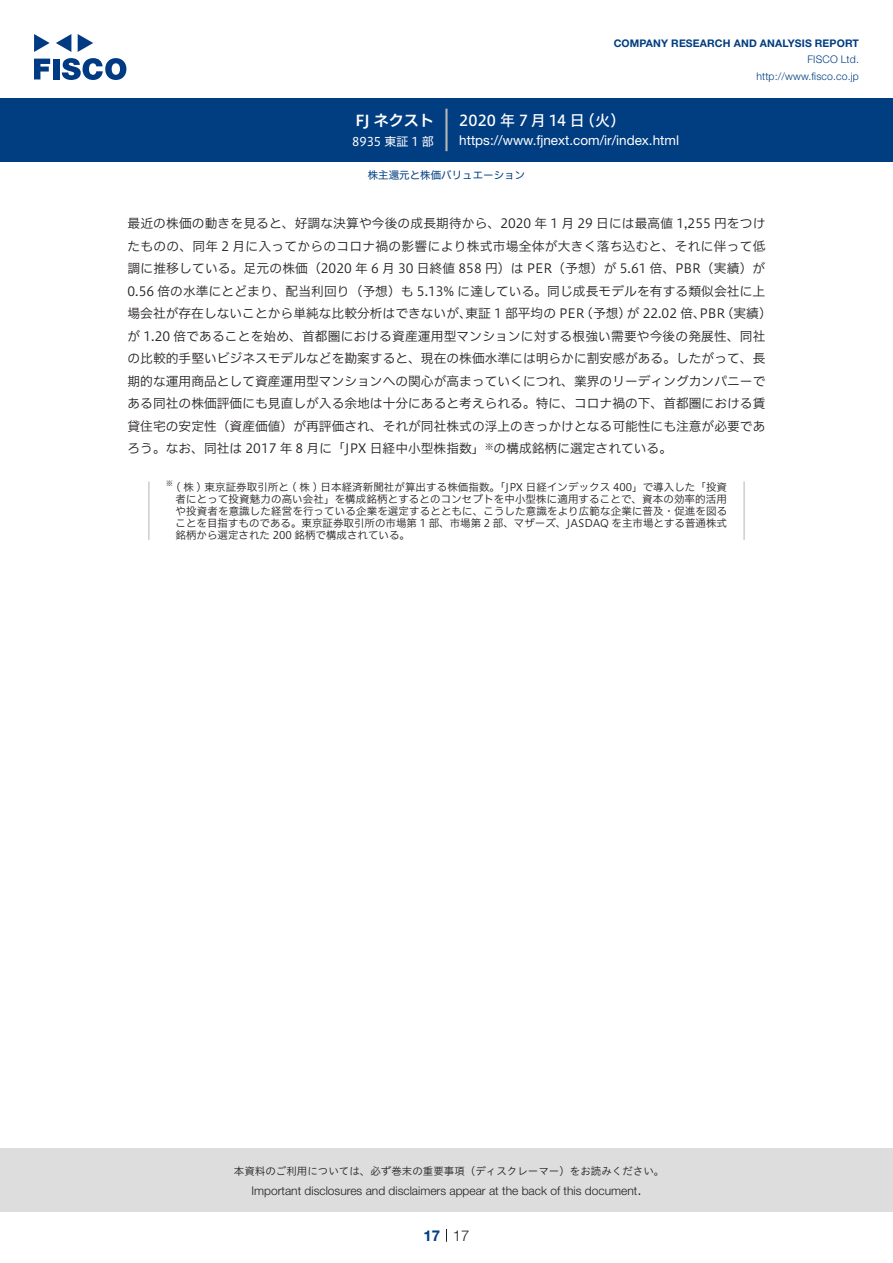
<style>
.page{position:relative;width:893px;height:1263px;background:#fff}
.page>*{position:absolute;margin:0;border:0;box-sizing:border-box;transform-origin:0 0}
.t1{font:15px "Hiragino UD Sans F Std N W5";letter-spacing:.005em;color:#fff}
.t2{font:15px "Hiragino UD Sans F Std N W6";color:#fff}
.t3{font:300 15px "Helvetica Neue LT Std";color:#231f20}
.t4{font:700 15px "Helvetica Neue LT Std";color:#003d81}
.t5{font:13.5px "Helvetica Neue LT Std";color:#fff}
.本文{font:12.75px/22.5px "Hiragino UD Sans F Std N W3";color:#231f20}
.本文-2{font:12.75px "Hiragino UD Sans F Std N W3";letter-spacing:.02em;color:#231f20}
.t6{font:300 12px "Helvetica Neue LT Std";color:#231f20}
.t7{font:12px "Hiragino UD Sans F Std N W4";color:#fff}
.t8{font:10.5px/12px "Hiragino UD Sans F Std N W3";color:#231f20;text-align:justify}
.t9{font:10.5px "Hiragino UD Sans Std W3";color:#231f20}
.t10{font:700 10.5px "Helvetica Neue LT Std";letter-spacing:.015em;color:#003d81}
.t11{font:300 10.5px/16.5px "Helvetica Neue LT Std";letter-spacing:.015em;color:#003d81;text-align:right}
.ヘッダー{font:10.5px "Hiragino UD Sans F Std N W4";color:#003d81}
.t12{font:7.35px "Hiragino UD Sans F Std N W3";color:#231f20}
.s1{font-size:10.5px}
</style>
<div class="page">
<div style="left:0;top:1148px;width:893px;height:64px;background:#ddd"></div>
<svg style="left:34px;top:59px;width:16px;height:20px"></svg>
<div style="left:53px;top:59px;width:6px;height:20px;background:#003a83"></div>
<svg style="left:62px;top:58px;width:64px;height:22px"></svg>
<svg style="left:34px;top:34px;width:16px;height:18px"></svg>
<svg style="left:78px;top:34px;width:15px;height:18px"></svg>
<svg style="left:56px;top:34px;width:15px;height:18px"></svg>
<div style="left:0;top:98px;width:893px;height:64px;background:#003d81"></div>
<hr style="left:445px;top:109px;width:3px;height:42px;background:#b5b5b6">
<svg style="left:446px;top:1229px;width:1px;height:13px"></svg>
<hr style="left:148px;top:481px;width:2px;height:59px;background:#d3d3d3">
<hr style="left:743px;top:481px;width:2px;height:59px;background:#d3d3d3">
<p class="t2" style="left:355px;top:109px;width:80px">FJ ネクスト</p>
<p class="t7" style="left:352px;top:132px;width:83px">8935 東証 1 部</p>
<p class="t10" style="left:614px;top:37px;width:247px">COMPANY RESEARCH AND ANALYSIS REPORT</p>
<p class="t11" style="left:756px;top:51px;width:104px">FISCO Ltd. http://www.fisco.co j p.</p>
<p class="t1" style="left:580px;top:109px;width:47px">（火(</p>
<p class="t1" style="left:459px;top:109px;width:127px">2020 年 7 月 14 日</p>
<p class="t5" style="left:459px;top:132px;width:221px">https://www.fjnext.com /i r/ index.html</p>
<p class="ヘッダー" style="left:368px;top:167px;width:159px">株主還元と株価バリュエーション</p>
<p class="本文" style="left:128px;top:211px;width:639px">最近の株価の動きを見ると、好調な決算や今後の成長期待から、2020 年 1 月 29 日には最高値 1,255 円をつけ</p>
<p class="本文-2" style="left:128px;top:236px;width:639px">たものの、同年 2 月に入ってからのコロナ禍の影響により株式市場全体が大きく落ち込むと、それに伴って低</p>
<p class="本文" style="left:128px;top:256px;width:639px">調に推移している。足元の株価（2020 年 6 月 30 日終値 858 円）は PER（予想）が 5.61 倍、PBR（実績）が</p>
<p class="本文" style="left:128px;top:279px;width:639px">0.56 倍の水準にとどまり、配当利回り（予想）も 5.13% に達している。同じ成長モデルを有する類似会社に上</p>
<p class="本文" style="left:721px;top:301px;width:52px">（実績(</p>
<p class="本文" style="left:128px;top:301px;width:639px">場会社が存在しないことから単純な比較分析はできないが、<br>が 1.20 倍であることを始め、首都圏における資産運用型マンションに対する根強い需要や今後の発展性、同社の比較的手堅いビジネスモデルなどを勘案すると、現在の株価水準には明らかに割安感がある。したがって、長期的な運用商品として資産運用型マンションへの関心が高まっていくにつれ、業界のリーディングカンパニーである同社の株価評価にも見直しが入る余地は十分にあると考えられる。特に、コロナ禍の下、首都圏における賃貸住宅の安定性（資産価値）が再評価され、それが同社株式の浮上のきっかけとなる可能性にも注意が必要であろう。なお、同社は 2017 年 8 月に「JPX 日経中小型株指数」<sup>※</sup>の構成銘柄に選定されている。</p>
<p class="t8" style="left:183px;top:480px;width:545px">株 ) 東京証券取引所と ( 株 ) 日本経済新聞社が算出する株価指数。「JPX 日経インデックス 400」で導入した「投資</p>
<p class="本文" style="left:627px;top:301px;width:81px">が 22.02 倍、</p>
<p class="本文" style="left:580px;top:301px;width:52px">（予想）</p>
<p class="本文" style="left:465px;top:301px;width:121px">東証 1 部平均の PER</p>
<p class="本文" style="left:699px;top:301px;width:27px">PBR</p>
<p class="t12" style="left:166px;top:478px;width:17px">※ <span class="s1">(</span></p>
<p class="t8" style="left:176px;top:492px;width:553px">者にとって投資魅力の高い会社」を構成銘柄とするとのコンセプトを中小型株に適用することで、資本の効率的活用や投資者を意識した経営を行っている企業を選定するとともに、こうした意識をより広範な企業に普及・促進を図ることを目指すものである。東京証券取引所の市場第 1 部、市場第 2 部、マザーズ、JASDAQ を主市場とする普通株式銘柄から選定された 200 銘柄で構成されている。</p>
<p class="t9" style="left:234px;top:1163px;width:432px">本資料のご利用については、必ず巻末の重要事項（ディスクレーマー）をお読みください。</p>
<p class="t3" style="left:637px;top:1180px;width:6px">.</p>
<p class="t6" style="left:251px;top:1183px;width:387px">Important disclosures and disclaimers appear at the back of this document</p>
<p class="t4" style="left:423px;top:1226px;width:18px">17</p>
<p class="t3" style="left:453px;top:1226px;width:18px">17</p>
</div>
